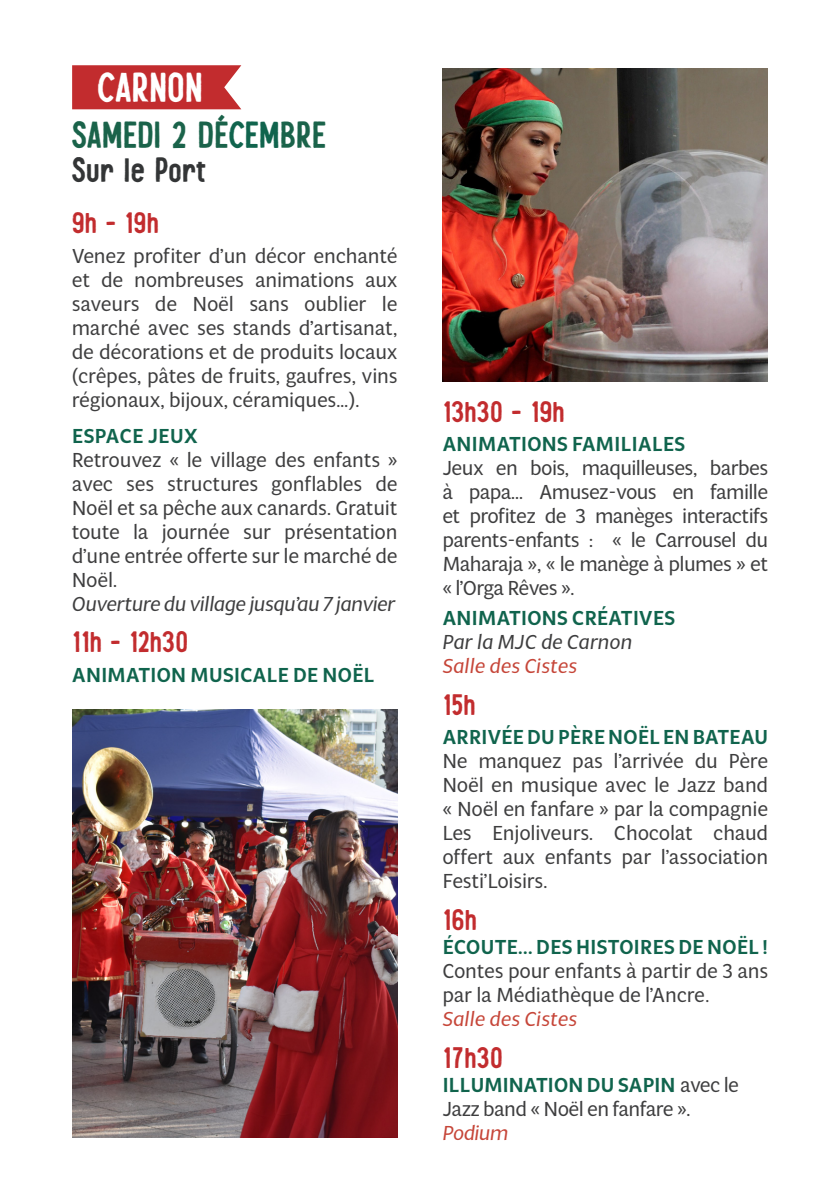
<style>
.page{position:relative;width:840px;height:1191px;background:#fff}
.page>*{position:absolute;margin:0;border:0;box-sizing:border-box;transform-origin:0 0}
.t1{font:42px "Biloner";letter-spacing:.03em;color:#fff}
.t2{font:38px "Biloner";letter-spacing:.03em;color:#1a634a}
.t3{font:35.2px "Biloner";letter-spacing:.03em;color:#333536}
.t4{font:30px "Biloner";letter-spacing:.03em;color:#c22c2e}
.t5{font:20px/24px "Multi Display";letter-spacing:.02em;color:#3e3e3f;text-align:justify}
.t6{font:500 20px "Multi Display";letter-spacing:.02em;color:#10644d}
.t7{font:20px/24px "Multi Display";color:#3e3e3f}
.t8{font:italic 20px "Multi Display";color:#3e3e3f}
.t9{font:italic 20px "Multi Display";letter-spacing:.02em;color:#c64639}
.t10{font:italic 20px "Multi Display";letter-spacing:.02em;color:#3e3e3f}
.s1{color:#10644d}
.s2{font-weight:500;color:#10644d}
.s3{font-family:"Dax Compact Pro"}
</style>
<div class="page">
<svg style="left:72px;top:65px;width:169px;height:44px;background:#c53739"></svg>
<img style="left:72px;top:710px;width:325px;height:427px">
<img style="left:442px;top:68px;width:325px;height:314px">
<p class="t1" style="left:98px;top:65px;width:106px">CARNON</p>
<p class="t2" style="left:72px;top:114px;width:255px">SAMEDI 2 DÉ<span class="s1">CEM</span>BRE</p>
<p class="t3" style="left:72px;top:151px;width:135px">Sur le Port</p>
<p class="t4" style="left:72px;top:207px;width:88px">9h - 19h</p>
<p class="t5" style="left:72px;top:243px;width:326px">Venez profiter d’un décor enchanté et de nombreuses animations aux saveurs de Noël sans oublier le marché avec ses stands d’artisanat, de décorations et de produits locaux (crêpes, pâtes de fruits, gaufres, vins régionaux, bijoux, céramiques…).</p>
<p class="t6" style="left:72px;top:421px;width:127px">ESPACE JEUX</p>
<p class="t5" style="left:72px;top:446px;width:326px">Retrouvez « le village des enfants »</p>
<p class="t5" style="left:72px;top:470px;width:326px">avec ses structures gonflables de Noël et sa pêche aux canards. Gratuit toute la journée sur présentation d’une entrée offerte sur le marché de Noël.</p>
<p class="t8" style="left:72px;top:589px;width:324px">Ouverture du village jusqu’au 7 janvier</p>
<p class="t4" style="left:72px;top:625px;width:117px">11h - 12h30</p>
<p class="t6" style="left:72px;top:661px;width:304px">ANIMATION MUSICALE DE NOËL</p>
<p class="t4" style="left:442px;top:395px;width:123px">13h30 - 19h</p>
<p class="t6" style="left:442px;top:430px;width:244px">ANIMATIONS FAMILIALES</p>
<p class="t5" style="left:442px;top:455px;width:326px">Jeux en bois, maquilleuses, barbes à papa... Amusez-vous en famille et profitez de 3 manèges interactifs parents-enfants : « le Carrousel du Maharaja », « le manège à plumes » et « l’Orga Rêves ».</p>
<p class="t6" style="left:442px;top:604px;width:234px">ANIMATIONS CRÉATIVES</p>
<p class="t10" style="left:442px;top:628px;width:191px">Par la MJC de Carnon</p>
<p class="t9" style="left:442px;top:652px;width:136px">Salle des Cistes</p>
<p class="t4" style="left:442px;top:688px;width:34px">15h</p>
<p class="t6" style="left:442px;top:723px;width:326px">ARRIVÉE DU PÈRE NOËL EN BATEAU</p>
<p class="t5" style="left:442px;top:748px;width:326px">Ne manquez pas l’arrivée du Père Noël en musique avec le Jazz band « Noël en fanfare » par la compagnie Les Enjoliveurs. Chocolat chaud offert aux enfants par l’association Festi’Loisirs.</p>
<p class="t4" style="left:442px;top:903px;width:35px">16h</p>
<p class="t5" style="left:442px;top:934px;width:326px"><span class="s2">ÉCOUTE... DES HISTOIRES DE NOËL !<br></span>Contes pour enfants à partir de 3 ans par la Médiathèque de l’Ancre<span class="s3">.</span></p>
<p class="t9" style="left:442px;top:1005px;width:136px">Salle des Cistes</p>
<p class="t4" style="left:442px;top:1041px;width:61px">17h30</p>
<p class="t7" style="left:442px;top:1071px;width:297px"><span class="s2">ILLUMINATION DU SAPIN</span> avec le<br>Jazz band « Noël en fanfare ».</p>
<p class="t9" style="left:442px;top:1118px;width:67px">Podium</p>
</div>
